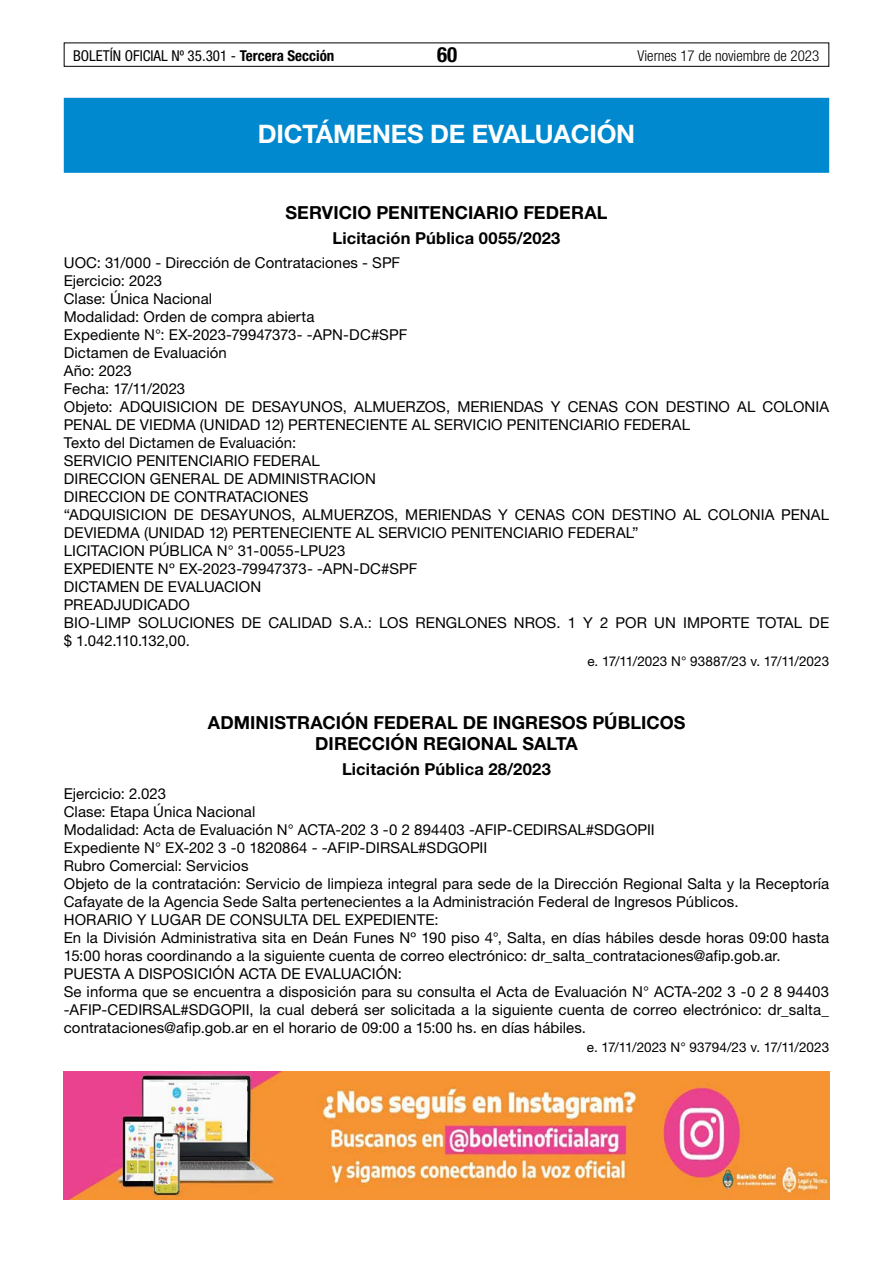
<style>
.page{position:relative;width:893px;height:1263px;background:#fff}
.page>*{position:absolute;margin:0;border:0;box-sizing:border-box;transform-origin:0 0}
.t1{font:700 25.5px "Helvetica Neue LT Std";letter-spacing:-.01em;color:#fff}
.t2{font:700 condensed 21px "Helvetica Neue LT Std";color:#000}
.t3{font:700 18px/21px "Helvetica Neue LT Std";letter-spacing:.005em;color:#000}
.t4{font:700 16.5px "Helvetica Neue LT Std";letter-spacing:.01em;color:#000}
.t5{font:15px/18px "Helvetica Neue LT Std";letter-spacing:.005em;color:#000}
.t6{font:condensed 15px "Helvetica Neue LT Std";color:#000}
.t7{font:300 condensed 15px "Helvetica Neue LT Std";color:#000}
.t8{font:13.5px "Helvetica Neue LT Std";letter-spacing:-.005em;color:#000}
.s1{font-weight:700}
.s2{color:#fff}
</style>
<div class="page">
<div style="left:64px;top:43px;width:765px;height:24px;border:1px solid #000"></div>
<div style="left:64px;top:98px;width:765px;height:75px;background:#0089cf"></div>
<img style="left:64px;top:1072px;width:765px;height:127px">
<p class="t6" style="left:73px;top:47px;width:263px">BOLETÍN OFICIAL Nº 35.301 - <span class="s1">Tercera Sección</span></p>
<h2 class="t2" style="left:437px;top:42px;width:22px">60</h2>
<p class="t7" style="left:638px;top:47px;width:183px">Viernes 17 de noviembre de 2023</p>
<h1 class="t1" style="left:258px;top:118px;width:379px">DICTÁMENES DE EVALUACIÓN</h1>
<p class="t3" style="left:285px;top:202px;width:324px">SERVICIO PENITENCIARIO FEDERAL</p>
<p class="t4" style="left:333px;top:228px;width:229px">Licitación Pública 0055/2023</p>
<p class="t5" style="left:64px;top:254px;width:767px">UOC: 31/000 - Dirección de Contrataciones - SPF<br>Ejercicio: 2023<br>Clase: Única Nacional<br>Modalidad: Orden de compra abierta<br>Expediente N°: EX-2023-79947373- -APN-DC#SPF<br>Dictamen de Evaluación<br>Año: 2023<br>Fecha: 17/11/2023<br>Objeto: ADQUISICION DE DESAYUNOS, ALMUERZOS, MERIENDAS Y CENAS CON DESTINO AL COLONIA PENAL DE VIEDMA (UNIDAD 12) PERTENECIENTE AL SERVICIO PENITENCIARIO FEDERAL<br>Texto del Dictamen de Evaluación:<br>SERVICIO PENITENCIARIO FEDERAL<br>DIRECCION GENERAL DE ADMINISTRACION<br>DIRECCION DE CONTRATACIONES<br>“ADQUISICION DE DESAYUNOS, ALMUERZOS, MERIENDAS Y CENAS CON DESTINO AL COLONIA PENAL DEVIEDMA (UNIDAD 12) PERTENECIENTE AL SERVICIO PENITENCIARIO FEDERAL”<br>LICITACION PÚBLICA N° 31-0055-LPU23<br>EXPEDIENTE Nº EX-2023-79947373- -APN-DC#SPF<br>DICTAMEN DE EVALUACION<br>PREADJUDICADO<br>BIO-LIMP SOLUCIONES DE CALIDAD S.A.: LOS RENGLONES NROS. 1 Y 2 POR UN IMPORTE TOTAL DE $ 1.042.110.132,00.</p>
<p class="t8" style="left:587px;top:653px;width:243px">e. 17/11/2023 N° 93887/23 v. 17/11/2023</p>
<p class="t3" style="left:315px;top:712px;width:384px;text-indent:-107px">ADMINISTRACIÓN FEDERAL DE INGRESOS PÚBLICOS <span class="s2">-<br></span>DIRECCIÓN REGIONAL SALTA</p>
<p class="t4" style="left:342px;top:758px;width:210px">Licitación Pública 28/2023</p>
<p class="t5" style="left:64px;top:784px;width:767px">Ejercicio: 2.023<br>Clase: Etapa Única Nacional<br>Modalidad: Acta de Evaluación N° ACTA-202 3 -0 2 894403 -AFIP-CEDIRSAL#SDGOPII<br>Expediente N° EX-202 3 -0 1820864 - -AFIP-DIRSAL#SDGOPII<br>Rubro Comercial: Servicios<br>Objeto de la contratación: Servicio de limpieza integral para sede de la Dirección Regional Salta y la Receptoría Cafayate de la Agencia Sede Salta pertenecientes a la Administración Federal de Ingresos Públicos.<br>HORARIO Y LUGAR DE CONSULTA DEL EXPEDIENTE:<br>En la División Administrativa sita en Deán Funes Nº 190 piso 4°, Salta, en días hábiles desde horas 09:00 hasta 15:00 horas coordinando a la siguiente cuenta de correo electrónico: dr_salta_contrataciones@afip.gob.ar.<br>PUESTA A DISPOSICIÓN ACTA DE EVALUACIÓN:<br>Se informa que se encuentra a disposición para su consulta el Acta de Evaluación N° ACTA-202 3 -0 2 8 94403 -AFIP-CEDIRSAL#SDGOPII, la cual deberá ser solicitada a la siguiente cuenta de correo electrónico: dr_salta_ contrataciones@afip.gob.ar en el horario de 09:00 a 15:00 hs. en días hábiles.</p>
<p class="t8" style="left:587px;top:1039px;width:244px">e. 17/11/2023 N° 93794/23 v. 17/11/2023</p>
</div>
